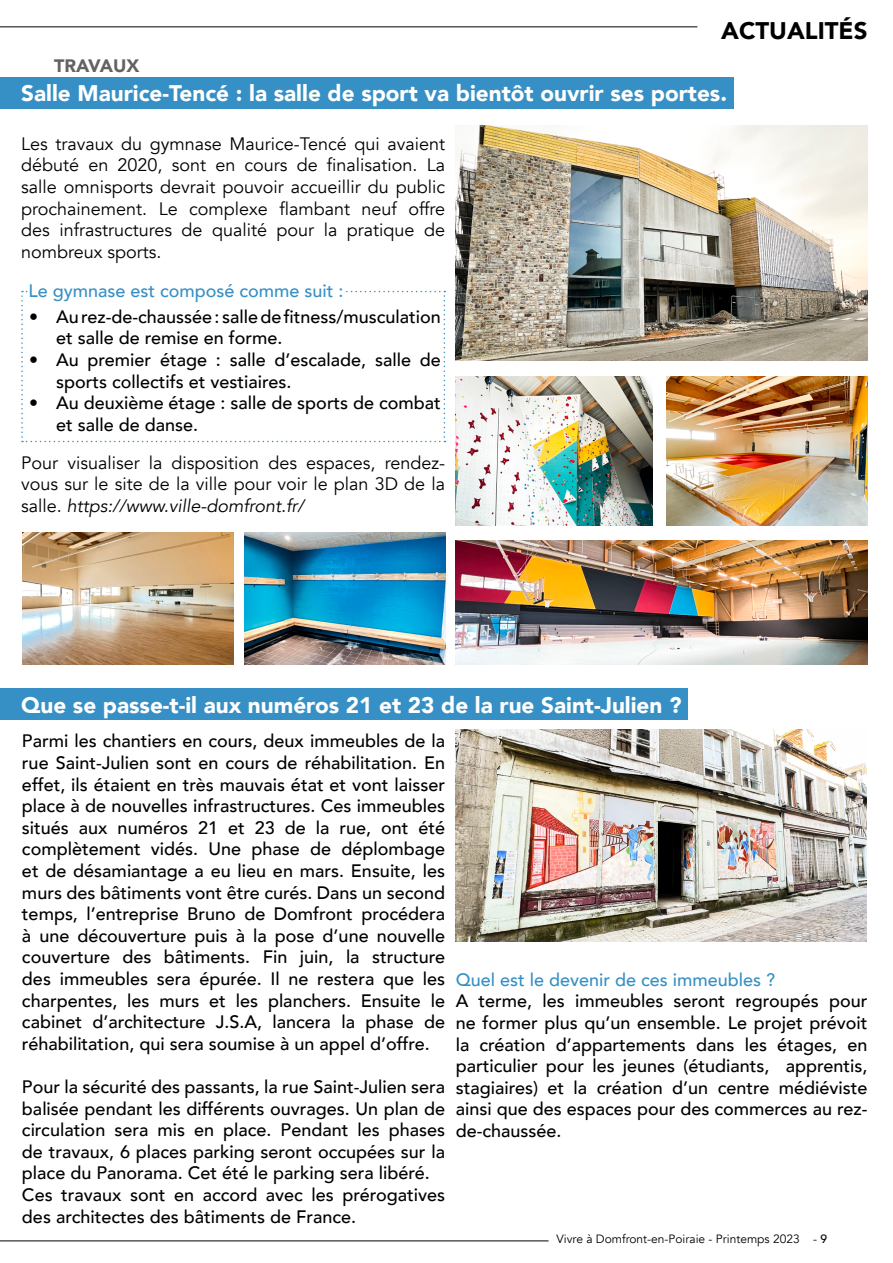
<style>
.page{position:relative;width:893px;height:1263px;background:#fff}
.page>*{position:absolute;margin:0;border:0;box-sizing:border-box;transform-origin:0 0}
.t1{font:900 24px "Avenir";color:#000}
.t2{font:900 22.5px "Avenir";color:#fff}
.t3{font:500 18px/21.6px "Avenir";color:#000}
.t4{font:18px/21.6px "Avenir";color:#000;text-align:justify}
.t5{font:500 18px "Avenir";color:#3690c5}
.t6{font:900 18px "Avenir";color:#646363}
.t7{font:12px "Avenir";color:#000}
.s1{font-style:italic}
.s2{font-weight:500}
</style>
<div class="page">
<hr style="left:0;top:1240px;width:549px;height:1px;background:#000">
<hr style="left:0;top:27px;width:697px;height:1px;background:#000">
<div style="left:0;top:77px;width:734px;height:32px;background:#3690c5"></div>
<div style="left:0;top:688px;width:687px;height:32px;background:#3690c5"></div>
<img style="left:456px;top:125px;width:411px;height:235px">
<img style="left:456px;top:376px;width:196px;height:149px">
<img style="left:666px;top:376px;width:201px;height:149px">
<img style="left:456px;top:540px;width:411px;height:124px">
<img style="left:22px;top:532px;width:211px;height:132px">
<img style="left:244px;top:532px;width:201px;height:132px">
<img style="left:456px;top:729px;width:410px;height:213px">
<svg style="left:21px;top:291px;width:424px;height:151px"></svg>
<div style="left:28px;top:279px;width:315px;height:18px;background:#fff"></div>
<p class="t6" style="left:54px;top:50px;width:87px">TRAVAUX</p>
<h1 class="t1" style="left:721px;top:10px;width:148px">ACTUALITÉS</h1>
<p class="t2" style="left:21px;top:74px;width:707px">Salle Maurice-Tencé : la salle de sport va bientôt ouvrir ses portes.</p>
<p class="t4" style="left:21px;top:133px;width:425px">Les travaux du gymnase Maurice-Tencé qui avaient débuté en 2020, sont en cours de finalisation. La salle omnisports devrait pouvoir accueillir du public prochainement. Le complexe flambant neuf offre des infrastructures de qualité pour la pratique de nombreux sports.</p>
<p class="t5" style="left:28px;top:275px;width:317px">Le gymnase est composé comme suit :</p>
<p class="t3" style="left:56px;top:305px;width:386px;text-indent:-27px">• Au rez-de-chaussée : salle de fitness/musculation et salle de remise en forme.</p>
<p class="t3" style="left:56px;top:348px;width:386px;text-indent:-27px">• Au premier étage : salle d’escalade, salle de sports collectifs et vestiaires.</p>
<p class="t3" style="left:56px;top:391px;width:386px;text-indent:-27px">• Au deuxième étage : salle de sports de combat et salle de danse.</p>
<p class="t4" style="left:21px;top:452px;width:425px">Pour visualiser la disposition des espaces, rendez&shy;vous sur le site de la ville pour voir le plan 3D de la salle. <span class="s1">https://www.ville-domfront.fr/</span></p>
<p class="t2" style="left:21px;top:686px;width:662px">Que se passe-t-il aux numéros 21 et 23 de la rue Saint-Julien ?</p>
<p class="t3" style="left:22px;top:729px;width:425px;text-align:justify">Parmi les chantiers en cours, deux immeubles de la rue Saint-Julien sont en cours de réhabilitation. En effet, ils étaient en très mauvais état et vont laisser place à de nouvelles infrastructures. Ces immeubles situés aux numéros 21 et 23 de la rue, ont été complètement vidés. Une phase de déplombage et de désamiantage a eu lieu en mars. Ensuite, les murs des bâtiments vont être curés. Dans un second temps, l’entreprise Bruno de Domfront procédera à une découverture puis à la pose d’une nouvelle couverture des bâtiments. Fin juin, la structure des immeubles sera épurée. Il ne restera que les charpentes, les murs et les planchers. Ensuite le cabinet d’architecture J.S.A, lancera la phase de réhabilitation, qui sera soumise à un appel d’offre.</p>
<p class="t3" style="left:22px;top:1075px;width:425px">Pour la sécurité des passants, la rue Saint-Julien sera balisée pendant les différents ouvrages. Un plan de circulation sera mis en place. Pendant les phases de travaux, 6 places parking seront occupées sur la place du Panorama. Cet été le parking sera libéré.<br>Ces travaux sont en accord avec les prérogatives des architectes des bâtiments de France.</p>
<p class="t5" style="left:456px;top:964px;width:321px">Quel est le devenir de ces immeubles ?</p>
<p class="t3" style="left:456px;top:989px;width:413px;text-align:justify">A terme, les immeubles seront regroupés pour ne former plus qu’un ensemble. Le projet prévoit la création d’appartements dans les étages, en particulier pour les jeunes (étudiants, apprentis, stagiaires) et la création d’un centre médiéviste ainsi que des espaces pour des commerces au rez&shy;de-chaussée.</p>
<p class="t7" style="left:557px;top:1231px;width:272px">Vivre à Domfront-en-Poiraie - Printemps 2023 - <span class="s2">9</span></p>
</div>
